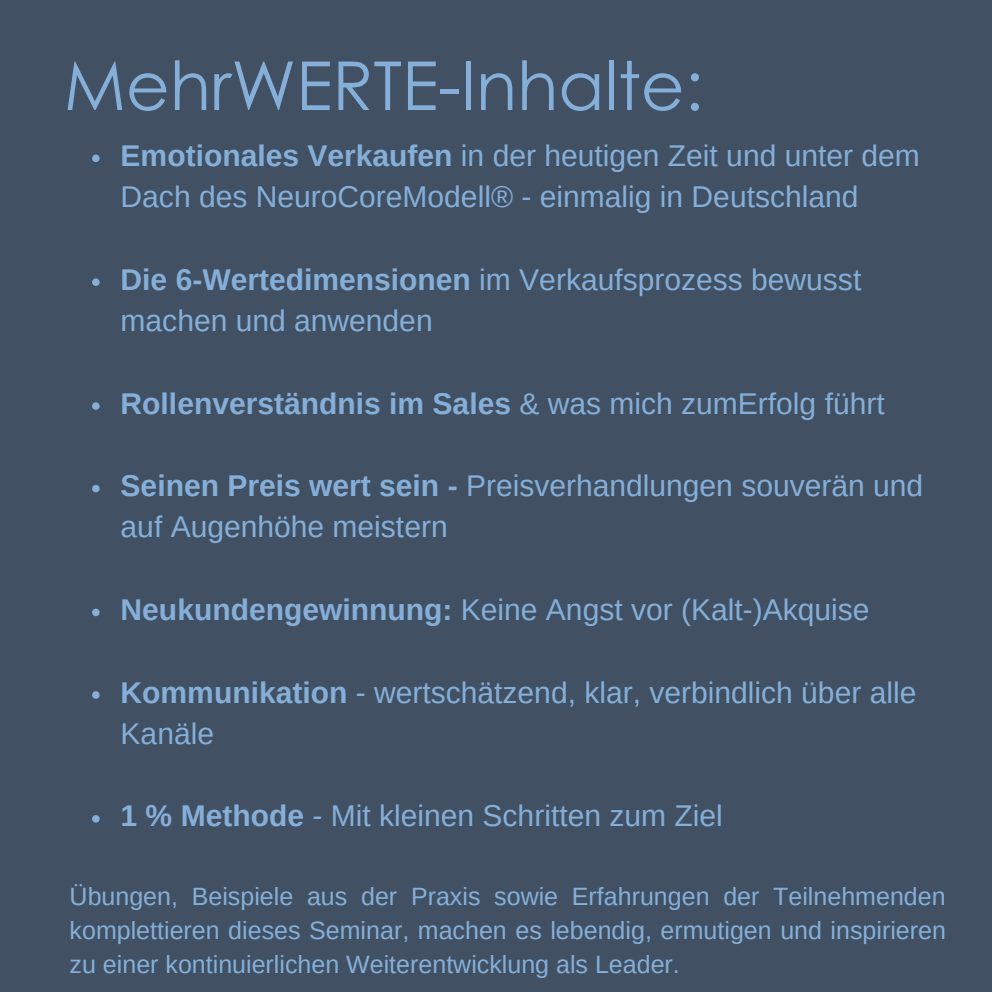
<style>
.page{position:relative;width:992px;height:992px;background:#415163}
.page>*{position:absolute;margin:0;border:0;box-sizing:border-box;transform-origin:0 0}
.t1{font:67.5px "Century Gothic";color:#85afd9}
.t2{font:30px/41.2px "Arimo";color:#85afd9}
.t3{font:700 30px "Arimo";color:#85afd9}
.t4{font:25px/33.8px "Arimo";color:#85afd9;text-align:justify}
.s1{font-weight:700}
.s2{font-weight:400}
</style>
<div class="page">
<svg style="left:92px;top:155px;width:8px;height:7px"></svg>
<svg style="left:92px;top:278px;width:8px;height:8px"></svg>
<svg style="left:92px;top:402px;width:8px;height:8px"></svg>
<svg style="left:92px;top:485px;width:8px;height:7px"></svg>
<svg style="left:92px;top:609px;width:8px;height:7px"></svg>
<svg style="left:92px;top:691px;width:8px;height:8px"></svg>
<svg style="left:92px;top:815px;width:8px;height:7px"></svg>
<h1 class="t1" style="left:64px;top:39px;width:641px">MehrWERTE-Inhalte:</h1>
<p class="t2" style="left:121px;top:135px;width:801px"><span class="s1">Emotionales Verkaufen</span> in der heutigen Zeit und unter dem<br>Dach des NeuroCoreModell® - einmalig in Deutschland</p>
<p class="t2" style="left:121px;top:259px;width:742px"><span class="s1">Die 6-Wertedimensionen</span> im Verkaufsprozess bewusst machen und anwenden</p>
<p class="t3" style="left:121px;top:382px;width:766px">Rollenverständnis im Sales <span class="s2">&amp; was mich zumErfolg führt</span></p>
<p class="t2" style="left:121px;top:465px;width:804px"><span class="s1">Seinen Preis wert sein -</span> Preisverhandlungen souverän und auf Augenhöhe meistern</p>
<p class="t2" style="left:121px;top:589px;width:750px"><span class="s1">Neukundengewinnung:</span> Keine Angst vor (Kalt-)Akquise</p>
<p class="t2" style="left:121px;top:672px;width:797px"><span class="s1">Kommunikation</span> - wertschätzend, klar, verbindlich über alle<br>Kanäle</p>
<p class="t2" style="left:121px;top:795px;width:604px"><span class="s1">1 % Methode</span> - Mit kleinen Schritten zum Ziel</p>
<p class="t4" style="left:70px;top:880px;width:878px">Übungen, Beispiele aus der Praxis sowie Erfahrungen der Teilnehmenden komplettieren dieses Seminar, machen es lebendig, ermutigen und inspirieren zu einer kontinuierlichen Weiterentwicklung als Leader.</p>
</div>
